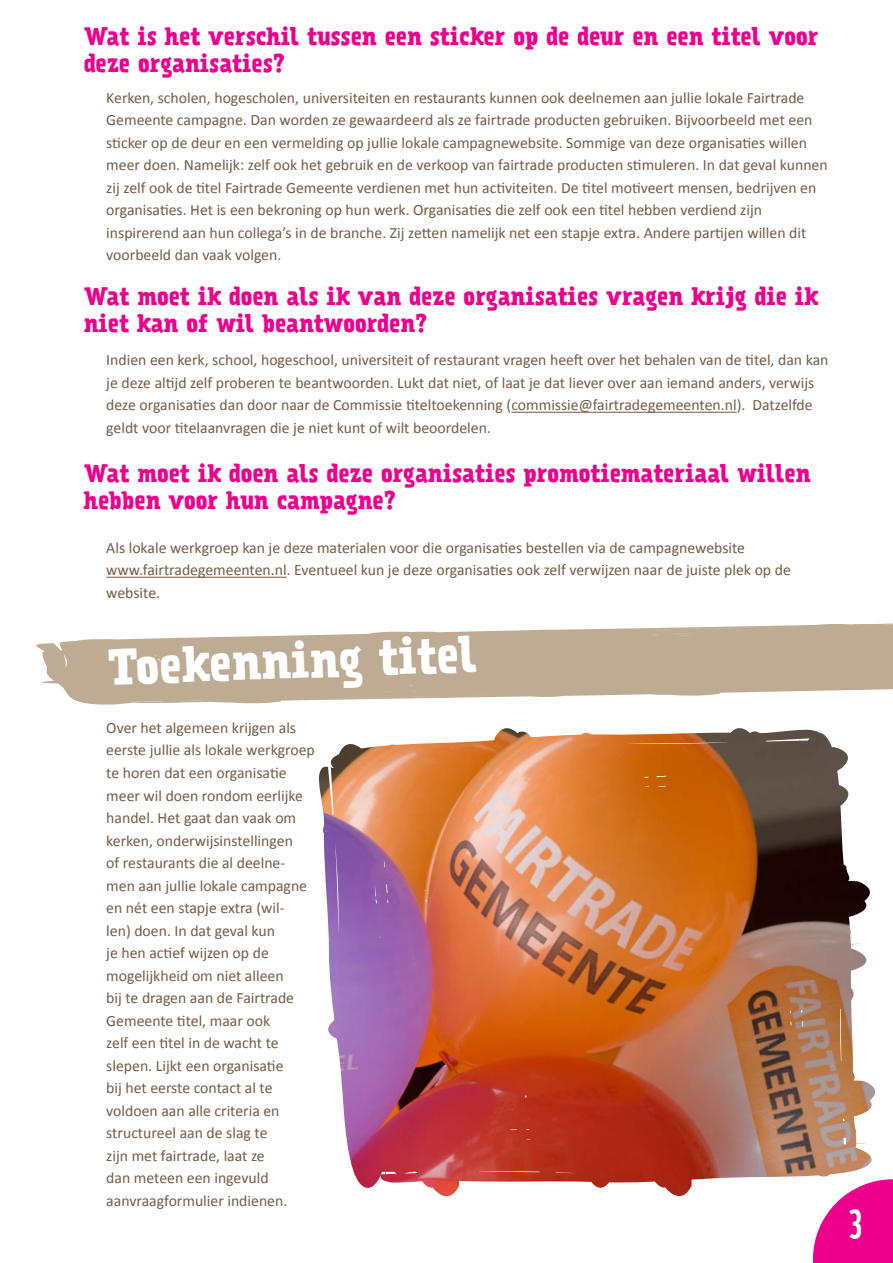
<style>
.page{position:relative;width:893px;height:1263px;background:#fff}
.page>*{position:absolute;margin:0;border:0;box-sizing:border-box;transform-origin:0 0}
.t1{font:700 45px "Prater Serif Two";color:#fff}
.t2{font:37.5px "Prater Serif One";color:#fff}
.t3{font:700 22.5px/27px "Prater Serif Two";color:#ec008c}
.t4{font:15.75px/22.5px "Calibri";color:#745c47}
</style>
<div class="page">
<svg style="left:813px;top:1179px;width:80px;height:84px;background:#ed1796"></svg>
<svg style="left:36px;top:623px;width:857px;height:82px;fill:#bdac93"></svg>
<hr style="left:511px;top:412px;width:226px;height:1px;background:#745c47">
<hr style="left:106px;top:577px;width:181px;height:1px;background:#745c47">
<img style="left:318px;top:728px;width:562px;height:472px">
<h3 class="t3" style="left:84px;top:23px;width:736px">Wat is het verschil tussen een sticker op de deur en een titel voor deze organisaties?</h3>
<p class="t4" style="left:106px;top:85px;width:723px">Kerken, scholen, hogescholen, universiteiten en restaurants kunnen ook deelnemen aan jullie lokale Fairtrade Gemeente campagne. Dan worden ze gewaardeerd als ze fairtrade producten gebruiken. Bijvoorbeeld met een sticker op de deur en een vermelding op jullie lokale campagnewebsite. Sommige van deze organisaties willen meer doen. Namelijk: zelf ook het gebruik en de verkoop van fairtrade producten stimuleren. In dat geval kunnen zij zelf ook de titel Fairtrade Gemeente verdienen met hun activiteiten. De titel motiveert mensen, bedrijven en organisaties. Het is een bekroning op hun werk. Organisaties die zelf ook een titel hebben verdiend zijn inspirerend aan hun collega’s in de branche. Zij zetten namelijk net een stapje extra. Andere partijen willen dit voorbeeld dan vaak volgen.</p>
<h3 class="t3" style="left:84px;top:282px;width:736px">Wat moet ik doen als ik van deze organisaties vragen krijg die ik niet kan of wil beantwoorden?</h3>
<p class="t4" style="left:106px;top:348px;width:724px">Indien een kerk, school, hogeschool, universiteit of restaurant vragen heeft over het behalen van de titel, dan kan je deze altijd zelf proberen te beantwoorden. Lukt dat niet, of laat je dat liever over aan iemand anders, verwijs deze organisaties dan door naar de Commissie titeltoekenning (commissie@fairtradegemeenten.nl). Datzelfde geldt voor titelaanvragen die je niet kunt of wilt beoordelen.</p>
<h3 class="t3" style="left:84px;top:459px;width:728px">Wat moet ik doen als deze organisaties promotiemateriaal willen hebben voor hun campagne?</h3>
<p class="t4" style="left:106px;top:536px;width:686px">Als lokale werkgroep kan je deze materialen voor die organisaties bestellen via de campagnewebsite www.fairtradegemeenten.nl. Eventueel kun je deze organisaties ook zelf verwijzen naar de juiste plek op de website.</p>
<h1 class="t1" style="left:107px;top:635px;width:371px;rotate:-2deg">Toekenning titel</h1>
<p class="t4" style="left:106px;top:716px;width:210px">Over het algemeen krijgen als eerste jullie als lokale werkgroep te horen dat een organisatie meer wil doen rondom eerlijke handel. Het gaat dan vaak om kerken, onderwijsinstellingen<br>of restaurants die al deelne&shy;men aan jullie lokale campagne en nét een stapje extra (wil-<br>len) doen. In dat geval kun<br>je hen actief wijzen op de mogelijkheid om niet alleen<br>bij te dragen aan de Fairtrade<br>Gemeente titel, maar ook<br>zelf een titel in de wacht te slepen. Lijkt een organisatie<br>bij het eerste contact al te voldoen aan alle criteria en structureel aan de slag te<br>zijn met fairtrade, laat ze<br>dan meteen een ingevuld aanvraagformulier indienen.</p>
<h2 class="t2" style="left:849px;top:1203px;width:15px">3</h2>
</div>
